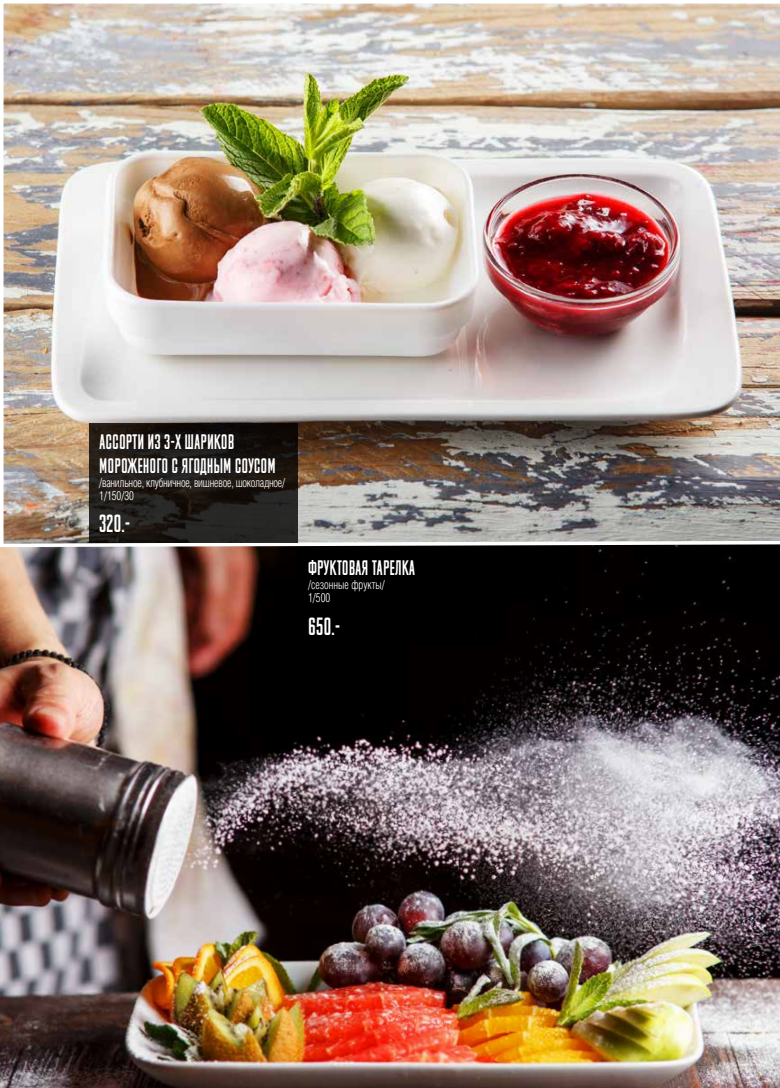
<style>
.page{position:relative;width:780px;height:1088px;background:#fff}
.page>*{position:absolute;margin:0;border:0;box-sizing:border-box;transform-origin:0 0}
.t1{font:23.75px "M Fred";color:#fff;scale:.9 1}
.t2{font:20px/23.8px "M Fred";color:#fff;scale:.9 1}
.t3{font:12.5px/13.8px "Helios Cond Light C";letter-spacing:-.02em;color:#fff;scale:.9 1}
.t4{font:12.5px/13.8px "Helios Cond Light C";color:#fff;scale:.9 1}
</style>
<div class="page">
<img style="left:3px;top:3px;width:777px;height:536px">
<img style="left:0;top:539px;width:780px;height:549px">
<div style="left:297px;top:549px;width:209px;height:96px;background:#000"></div>
<svg style="left:89px;top:423px;width:208px;height:120px;background:#1d1916"></svg>
<p class="t2" style="left:99px;top:429px;width:197px">АССОРТИ ИЗ 3-Х ШАРИКОВ<br>МОРОЖЕНОГО С ЯГОДНЫМ СОУСОМ</p>
<p class="t3" style="left:99px;top:475px;width:208px">/ванильное, клубничное, вишневое, шоколадное/<br>1/150/30</p>
<p class="t1" style="left:99px;top:512px;width:36px">320.-</p>
<p class="t2" style="left:308px;top:555px;width:121px">ФРУКТОВАЯ ТАРЕЛКА</p>
<p class="t4" style="left:308px;top:577px;width:87px">/сезонные фрукты/<br>1/500</p>
<p class="t1" style="left:308px;top:614px;width:37px">650.-</p>
</div>
